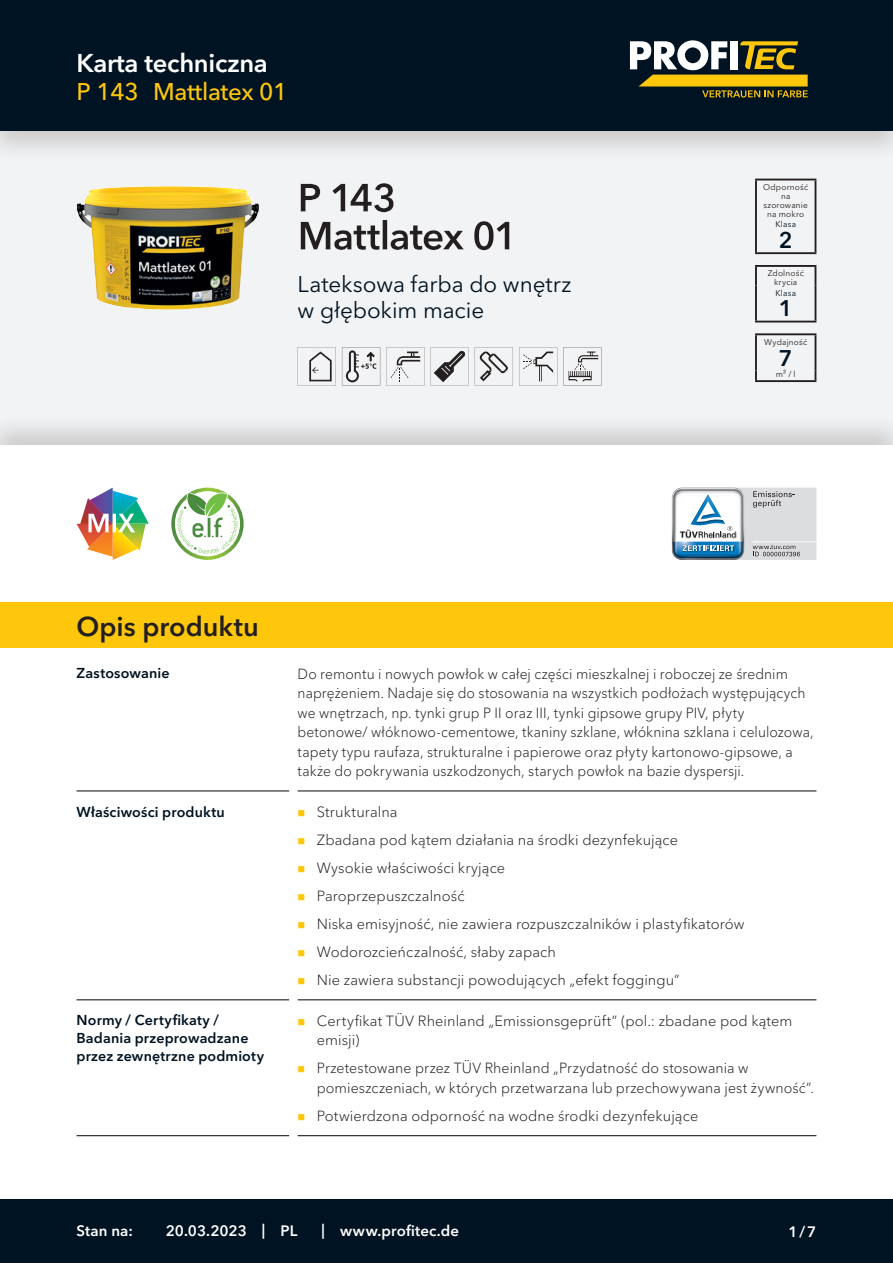
<style>
.page{position:relative;width:893px;height:1263px;background:#fff}
.page>*{position:absolute;margin:0;border:0;box-sizing:border-box;transform-origin:0 0}
.CB_AF_Kapitel_Uebers{font:600 27px "Avenir Next Cyr";color:#231f20}
.CB_AF_Kopf_TM{font:600 25.5px "Avenir Next Cyr";letter-spacing:-.01em;color:#fff}
.CB_AF_Kopf_Produktna{font:500 24px "Avenir Next Cyr";letter-spacing:-.01em;color:#fec70c}
.t1{font:22.5px/25.5px "Avenir Next Cyr";letter-spacing:-.005em;color:#001322}
.CB_AF_Piktos_NAK-DVM{font:600 22.5px "Avenir Next Cyr";color:#001322}
.CB_AF_Fuss_Stand_lin{font:600 15px "Avenir Next Cyr";letter-spacing:.01em;color:#fff}
.CB_AF_Text_Standard{font:300 14.7px/19.5px "Avenir Next Cyr";letter-spacing:.005em;color:#231f20}
.CB_AF_Text_Standard-2{font:300 14.7px/19.5px "Avenir Next Cyr";letter-spacing:.005em;color:#231f20;scale:.95 1}
.CB_AF_Abschnitt_Uebe{font:600 14.25px/18px "Avenir Next Cyr";letter-spacing:.01em;color:#001322}
.CB_AF_Piktos_NAK-DVM-2{font:8.25px/9px "Avenir Next Cyr";letter-spacing:.025em;color:#231f20;text-align:center}
.CB_AF_Piktos_NAK-DVM-3{font:8.25px "Avenir Next Cyr";letter-spacing:.03em;color:#001322}
</style>
<div class="page">
<div style="left:0;top:0;width:893px;height:131px;background:#001322"></div>
<div style="left:0;top:1199px;width:893px;height:64px;background:#001322"></div>
<svg style="left:630px;top:40px;width:178px;height:58px"></svg>
<hr style="left:77px;top:790px;width:212px;height:1px;background:#231f20">
<hr style="left:298px;top:790px;width:518px;height:1px;background:#231f20">
<hr style="left:77px;top:999px;width:212px;height:1px;background:#231f20">
<hr style="left:298px;top:999px;width:518px;height:1px;background:#231f20">
<hr style="left:77px;top:1135px;width:212px;height:1px;background:#231f20">
<hr style="left:298px;top:1135px;width:518px;height:1px;background:#231f20">
<div style="left:0;top:602px;width:893px;height:46px;background:#fec70c"></div>
<div style="left:0;top:122px;width:893px;height:328px;background:#231f20;opacity:.2"></div>
<img style="left:113px;top:491px;width:25px;height:69px">
<img style="left:94px;top:488px;width:19px;height:10px">
<img style="left:80px;top:498px;width:33px;height:26px">
<img style="left:113px;top:500px;width:36px;height:24px">
<img style="left:113px;top:524px;width:33px;height:26px">
<img style="left:87px;top:547px;width:26px;height:10px">
<img style="left:77px;top:524px;width:36px;height:23px">
<svg style="left:88px;top:514px;width:47px;height:18px"></svg>
<img style="left:171px;top:488px;width:73px;height:72px">
<svg style="left:177px;top:492px;width:61px;height:62px"></svg>
<svg style="left:672px;top:488px;width:144px;height:72px"></svg>
<hr style="left:755px;top:333px;width:61px;height:2px;background:#231f20">
<svg style="left:755px;top:335px;width:2px;height:10px"></svg>
<hr style="left:755px;top:345px;width:2px;height:25px;background:#231f20">
<svg style="left:755px;top:370px;width:2px;height:10px"></svg>
<svg style="left:815px;top:335px;width:1px;height:45px"></svg>
<hr style="left:755px;top:380px;width:61px;height:2px;background:#231f20">
<hr style="left:755px;top:180px;width:2px;height:37px;background:#231f20">
<hr style="left:755px;top:179px;width:61px;height:1px;background:#231f20">
<hr style="left:815px;top:180px;width:1px;height:37px;background:#231f20">
<hr style="left:755px;top:217px;width:2px;height:35px;background:#231f20">
<hr style="left:815px;top:217px;width:1px;height:35px;background:#231f20">
<hr style="left:755px;top:252px;width:61px;height:2px;background:#231f20">
<svg style="left:755px;top:267px;width:2px;height:18px"></svg>
<hr style="left:755px;top:265px;width:61px;height:2px;background:#231f20">
<svg style="left:815px;top:267px;width:1px;height:18px"></svg>
<hr style="left:755px;top:285px;width:2px;height:36px;background:#231f20">
<hr style="left:815px;top:285px;width:1px;height:36px;background:#231f20">
<hr style="left:755px;top:321px;width:61px;height:1px;background:#231f20">
<p class="CB_AF_Kopf_TM" style="left:77px;top:47px;width:193px">Karta techniczna</p>
<p class="CB_AF_Kopf_Produktna" style="left:77px;top:78px;width:64px">P 143</p>
<p class="CB_AF_Kopf_Produktna" style="left:153px;top:78px;width:136px">Mattlatex 01</p>
<h3 class="t1" style="left:298px;top:271px;width:275px">Lateksowa farba do wnętrz w głębokim macie</h3>
<p class="CB_AF_Piktos_NAK-DVM-2" style="left:763px;top:183px;width:46px">Odporność na szorowanie na mokro</p>
<p class="CB_AF_Piktos_NAK-DVM-3" style="left:775px;top:219px;width:22px">Klasa</p>
<p class="CB_AF_Piktos_NAK-DVM" style="left:779px;top:226px;width:15px">2</p>
<p class="CB_AF_Piktos_NAK-DVM-2" style="left:768px;top:269px;width:38px">Zdolność krycia</p>
<p class="CB_AF_Piktos_NAK-DVM-3" style="left:775px;top:288px;width:22px">Klasa</p>
<p class="CB_AF_Piktos_NAK-DVM" style="left:779px;top:294px;width:15px">1</p>
<p class="CB_AF_Piktos_NAK-DVM-2" style="left:764px;top:338px;width:45px">Wydajność</p>
<p class="CB_AF_Piktos_NAK-DVM" style="left:779px;top:345px;width:15px">7</p>
<p class="CB_AF_Piktos_NAK-DVM-2" style="left:776px;top:369px;width:21px">m² / l</p>
<p class="CB_AF_Kapitel_Uebers" style="left:77px;top:610px;width:184px">Opis produktu</p>
<p class="CB_AF_Abschnitt_Uebe" style="left:77px;top:664px;width:95px">Zastosowanie</p>
<p class="CB_AF_Text_Standard-2" style="left:298px;top:664px;width:544px">Do remontu i nowych powłok w całej części mieszkalnej i roboczej ze średnim naprężeniem. Nadaje się do stosowania na wszystkich podłożach występujących we wnętrzach, np. tynki grup P II oraz III, tynki gipsowe grupy PIV, płyty betonowe/ włóknowo-cementowe, tkaniny szklane, włóknina szklana i celulozowa, tapety typu raufaza, strukturalne i papierowe oraz płyty kartonowo-gipsowe, a także do pokrywania uszkodzonych, starych powłok na bazie dyspersji.</p>
<p class="CB_AF_Abschnitt_Uebe" style="left:77px;top:802px;width:150px">Właściwości produktu</p>
<p class="CB_AF_Text_Standard" style="left:317px;top:802px;width:82px">Strukturalna</p>
<p class="CB_AF_Text_Standard" style="left:317px;top:830px;width:363px">Zbadana pod kątem działania na środki dezynfekujące</p>
<p class="CB_AF_Text_Standard" style="left:317px;top:858px;width:190px">Wysokie właściwości kryjące</p>
<p class="CB_AF_Text_Standard" style="left:317px;top:886px;width:149px">Paroprzepuszczalność</p>
<p class="CB_AF_Text_Standard" style="left:317px;top:914px;width:429px">Niska emisyjność, nie zawiera rozpuszczalników i plastyfikatorów</p>
<p class="CB_AF_Text_Standard" style="left:317px;top:942px;width:241px">Wodorozcieńczalność, słaby zapach</p>
<p class="CB_AF_Text_Standard" style="left:317px;top:970px;width:364px">Nie zawiera substancji powodujących „efekt foggingu”</p>
<p class="CB_AF_Abschnitt_Uebe" style="left:77px;top:1011px;width:189px">Normy / Certyfikaty /<br>Badania przeprowadzane przez zewnętrzne podmioty</p>
<p class="CB_AF_Text_Standard" style="left:317px;top:1011px;width:477px">Certyfikat TÜV Rheinland „Emissionsgeprüft” (pol.: zbadane pod kątem emisji)</p>
<p class="CB_AF_Text_Standard" style="left:317px;top:1058px;width:499px">Przetestowane przez TÜV Rheinland „Przydatność do stosowania w pomieszczeniach, w których przetwarzana lub przechowywana jest żywność”.</p>
<p class="CB_AF_Text_Standard" style="left:317px;top:1106px;width:383px">Potwierdzona odporność na wodne środki dezynfekujące</p>
<p class="CB_AF_Fuss_Stand_lin" style="left:77px;top:1222px;width:58px">Stan na:</p>
<p class="CB_AF_Fuss_Stand_lin" style="left:166px;top:1222px;width:83px">20.03.2023</p>
<p class="CB_AF_Fuss_Stand_lin" style="left:262px;top:1221px;width:5px">|</p>
<p class="CB_AF_Fuss_Stand_lin" style="left:281px;top:1222px;width:18px">PL</p>
<p class="CB_AF_Fuss_Stand_lin" style="left:321px;top:1221px;width:5px">|</p>
<p class="CB_AF_Fuss_Stand_lin" style="left:340px;top:1222px;width:120px">www.profitec.de</p>
<p class="CB_AF_Fuss_Stand_lin" style="left:788px;top:1222px;width:29px">1/7</p>
</div>
